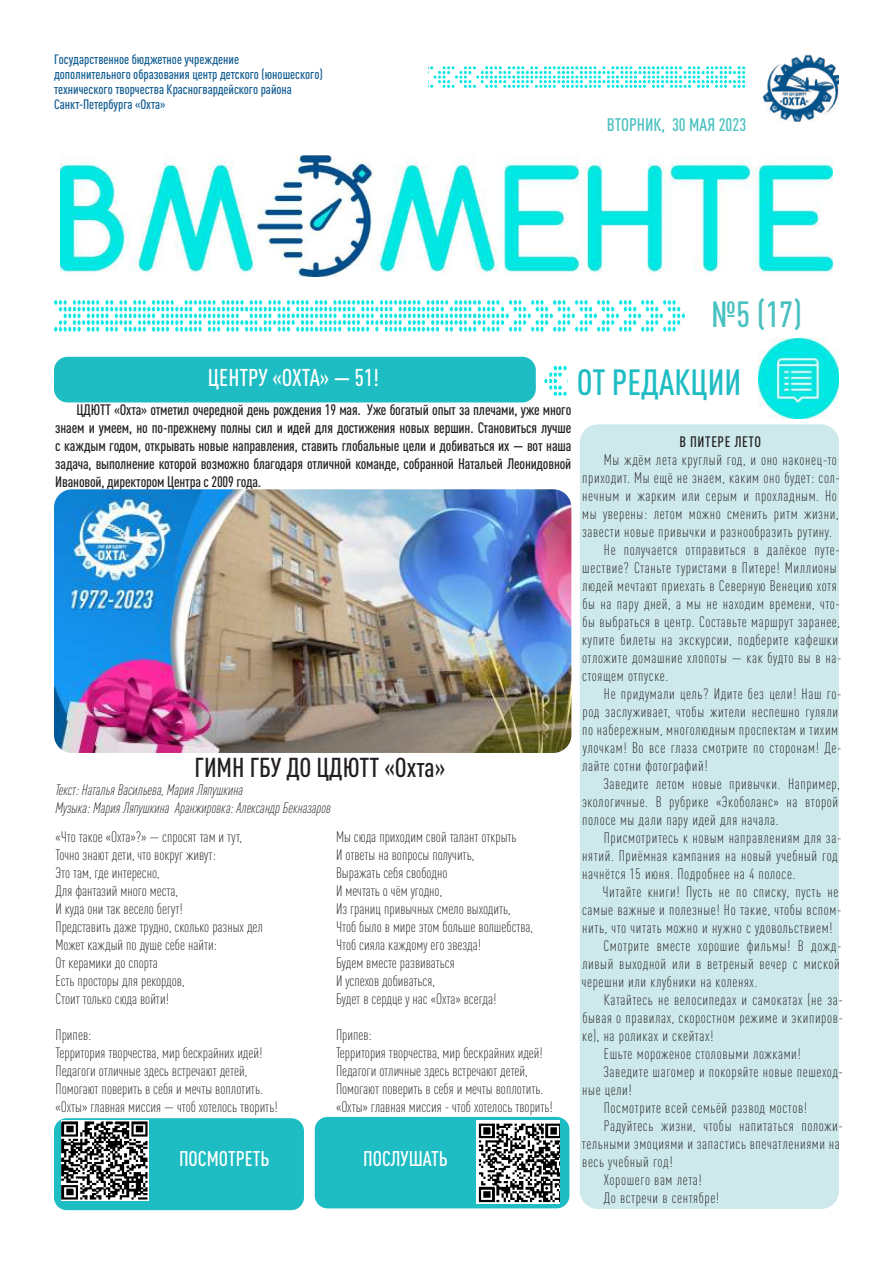
<style>
.page{position:relative;width:893px;height:1263px;background:#fff}
.page>*{position:absolute;margin:0;border:0;box-sizing:border-box;transform-origin:0 0}
.t1{font:500 condensed 36px "DIN Pro";color:#1ebdc3}
.t2{font:500 condensed 36px "DIN Pro";color:#49c1c0}
.t3{font:500 condensed 27px "DIN Pro";color:#231f20}
.t4{font:500 condensed 24px "DIN Pro";color:#fff}
.t5{font:500 condensed 21px "DIN Pro";color:#fff}
.t6{font:500 condensed 18px "DIN Pro";color:#49c1c0}
.t7{font:300 condensed 15px "DIN Pro";letter-spacing:.035em;color:#231f20}
.t8{font:300 condensed 15px/18px "DIN Pro";color:#231f20}
.t9{font:500 condensed 15px/18px "DIN Pro";letter-spacing:-.01em;color:#231f20;text-align:justify}
.t10{font:italic 300 condensed 15px/18px "DIN Pro";color:#231f20}
.t11{font:500 condensed 15px "DIN Pro";letter-spacing:.04em;color:#231f20}
.t12{font:500 condensed 13.5px/15px "DIN Pro";color:#125d92}
</style>
<div class="page">
<img style="left:60px;top:156px;width:773px;height:120px">
<img style="left:54px;top:300px;width:630px;height:31px">
<img style="left:762px;top:54px;width:77px;height:68px">
<img style="left:430px;top:66px;width:316px;height:22px">
<div style="left:55px;top:357px;width:480px;height:45px;background:#1ebdc3;border-radius:13px"></div>
<div style="left:54px;top:357px;width:482px;height:45px;border:2px solid #1ebdc3;border-radius:13px"></div>
<div style="left:580px;top:424px;width:259px;height:785px;background:#cde9ec;border-radius:18px"></div>
<img style="left:759px;top:339px;width:80px;height:80px">
<img style="left:544px;top:365px;width:23px;height:31px">
<img style="left:54px;top:489px;width:517px;height:264px">
<div style="left:54px;top:1118px;width:250px;height:92px;background:#1ebdc3;border-radius:13px"></div>
<div style="left:315px;top:1117px;width:254px;height:91px;background:#1ebdc3;border-radius:13px"></div>
<img style="left:62px;top:1120px;width:86px;height:81px">
<img style="left:477px;top:1120px;width:83px;height:83px">
<p class="t12" style="left:54px;top:50px;width:270px">Государственное бюджетное учреждение<br>дополнительного образования центр детского (юношеского) технического творчества Красногвардейского района Санкт-Петербурга «Охта»</p>
<h3 class="t4" style="left:208px;top:360px;width:173px">ЦЕНТРУ «ОХТА» — 51!</h3>
<p class="t6" style="left:607px;top:112px;width:141px">ВТОРНИК, 30 МАЯ 2023</p>
<h1 class="t2" style="left:711px;top:288px;width:92px">№5 (17)</h1>
<h1 class="t1" style="left:577px;top:355px;width:166px">ОТ РЕДАКЦИИ</h1>
<p class="t9" style="left:55px;top:399px;width:518px;text-indent:21px">ЦДЮТТ «Охта» отметил очередной день рождения 19 мая. Уже богатый опыт за плечами, уже много знаем и умеем, но по-прежнему полны сил и идей для достижения новых вершин. Становиться лучше с каждым годом, открывать новые направления, ставить глобальные цели и добиваться их — вот наша задача, выполнение которой возможно благодаря отличной команде, собранной Натальей Леонидовной Ивановой, директором Центра с 2009 года.</p>
<h2 class="t3" style="left:194px;top:747px;width:252px">ГИМН ГБУ ДО ЦДЮТТ «Охта»</h2>
<p class="t10" style="left:56px;top:779px;width:277px">Текст: Наталья Васильева, Мария Ляпушкина<br>Музыка: Мария Ляпушкина Аранжировка: Александр Бекназаров</p>
<p class="t8" style="left:56px;top:827px;width:209px">«Что такое «Охта»?» — спросят там и тут,<br>Точно знают дети, что вокруг живут:<br>Это там, где интересно,<br>Для фантазий много места,<br>И куда они так весело бегут!<br>Представить даже трудно, сколько разных дел<br>Может каждый по душе себе найти:<br>От керамики до спорта<br>Есть просторы для рекордов,<br>Стоит только сюда войти!</p>
<p class="t8" style="left:56px;top:1025px;width:224px">Припев:<br>Территория творчества, мир бескрайних идей!<br>Педагоги отличные здесь встречают детей, Помогают поверить в себя и мечты воплотить. «Охты» главная миссия — чтоб хотелось творить!</p>
<p class="t8" style="left:336px;top:827px;width:199px">Мы сюда приходим свой талант открыть<br>И ответы на вопросы получить,<br>Выражать себя свободно<br>И мечтать о чём угодно,<br>Из границ привычных смело выходить,<br>Чтоб было в мире этом больше волшебства,<br>Чтоб сияла каждому его звезда!<br>Будем вместе развиваться<br>И успехов добиваться,<br>Будет в сердце у нас «Охта» всегда!</p>
<p class="t8" style="left:336px;top:1025px;width:218px">Припев:<br>Территория творчества, мир бескрайних идей!<br>Педагоги отличные здесь встречают детей, Помогают поверить в себя и мечты воплотить. «Охты» главная миссия - чтоб хотелось творить!</p>
<h3 class="t5" style="left:179px;top:1143px;width:92px">ПОСМОТРЕТЬ</h3>
<h3 class="t5" style="left:363px;top:1143px;width:86px">ПОСЛУШАТЬ</h3>
<p class="t11" style="left:679px;top:430px;width:83px">В ПИТЕРЕ ЛЕТО</p>
<p class="t7" style="left:604px;top:449px;width:235px">Мы ждём лета круглый год, и оно наконец-то</p>
<p class="t7" style="left:582px;top:467px;width:259px">приходит. Мы ещё не знаем, каким оно будет: сол-</p>
<p class="t7" style="left:582px;top:485px;width:256px">нечным и жарким или серым и прохладным. Но</p>
<p class="t7" style="left:582px;top:503px;width:258px">мы уверены: летом можно сменить ритм жизни,</p>
<p class="t7" style="left:582px;top:521px;width:251px">завести новые привычки и разнообразить рутину.</p>
<p class="t7" style="left:604px;top:539px;width:238px">Не получается отправиться в далёкое путе-</p>
<p class="t7" style="left:582px;top:557px;width:256px">шествие? Станьте туристами в Питере! Миллионы</p>
<p class="t7" style="left:582px;top:575px;width:256px">людей мечтают приехать в Северную Венецию хотя</p>
<p class="t7" style="left:582px;top:593px;width:259px">бы на пару дней, а мы не находим времени, что-</p>
<p class="t7" style="left:582px;top:611px;width:259px">бы выбраться в центр. Составьте маршрут заранее,</p>
<p class="t7" style="left:582px;top:629px;width:257px">купите билеты на экскурсии, подберите кафешки</p>
<p class="t7" style="left:582px;top:647px;width:261px">отложите домашние хлопоты — как будто вы в на-</p>
<p class="t7" style="left:582px;top:665px;width:88px">стоящем отпуске.</p>
<p class="t7" style="left:604px;top:683px;width:239px">Не придумали цель? Идите без цели! Наш го-</p>
<p class="t7" style="left:582px;top:701px;width:257px">род заслуживает, чтобы жители неспешно гуляли</p>
<p class="t7" style="left:582px;top:719px;width:257px">по набережным, многолюдным проспектам и тихим</p>
<p class="t7" style="left:583px;top:737px;width:260px">улочкам! Во все глаза смотрите по сторонам! Де-</p>
<p class="t7" style="left:582px;top:755px;width:127px">лайте сотни фотографий!</p>
<p class="t7" style="left:603px;top:773px;width:238px">Заведите летом новые привычки. Например,</p>
<p class="t7" style="left:582px;top:791px;width:258px">экологичные. В рубрике «Экоболанс» на второй</p>
<p class="t7" style="left:582px;top:809px;width:198px">полосе мы дали пару идей для начала.</p>
<p class="t7" style="left:604px;top:827px;width:239px">Присмотритесь к новым направлениям для за-</p>
<p class="t7" style="left:582px;top:845px;width:257px">нятий. Приёмная кампания на новый учебный год</p>
<p class="t7" style="left:582px;top:863px;width:215px">начнётся 15 июня. Подробнее на 4 полосе.</p>
<p class="t7" style="left:603px;top:881px;width:237px">Читайте книги! Пусть не по списку, пусть не</p>
<p class="t7" style="left:582px;top:899px;width:261px">самые важные и полезные! Но такие, чтобы вспом-</p>
<p class="t7" style="left:582px;top:917px;width:252px">нить, что читать можно и нужно с удовольствием!</p>
<p class="t7" style="left:604px;top:935px;width:239px">Смотрите вместе хорошие фильмы! В дожд-</p>
<p class="t7" style="left:582px;top:953px;width:259px">ливый выходной или в ветреный вечер с миской</p>
<p class="t7" style="left:582px;top:971px;width:177px">черешни или клубники на коленях.</p>
<p class="t7" style="left:604px;top:989px;width:241px">Катайтесь не велосипедах и самокатах (не за-</p>
<p class="t7" style="left:582px;top:1007px;width:262px">бывая о правилах, скоростном режиме и экипиров-</p>
<p class="t7" style="left:582px;top:1025px;width:133px">ке), на роликах и скейтах!</p>
<p class="t7" style="left:604px;top:1043px;width:198px">Ешьте мороженое столовыми ложками!</p>
<p class="t7" style="left:603px;top:1061px;width:241px">Заведите шагомер и покоряйте новые пешеход-</p>
<p class="t7" style="left:582px;top:1079px;width:51px">ные цели!</p>
<p class="t7" style="left:604px;top:1097px;width:205px">Посмотрите всей семьёй развод мостов!</p>
<p class="t7" style="left:604px;top:1115px;width:241px">Радуйтесь жизни, чтобы напитаться положи-</p>
<p class="t7" style="left:582px;top:1133px;width:259px">тельными эмоциями и запастись впечатлениями на</p>
<p class="t7" style="left:582px;top:1151px;width:92px">весь учебный год!</p>
<p class="t7" style="left:604px;top:1169px;width:100px">Хорошего вам лета!</p>
<p class="t7" style="left:604px;top:1187px;width:117px">До встречи в сентябре!</p>
</div>
